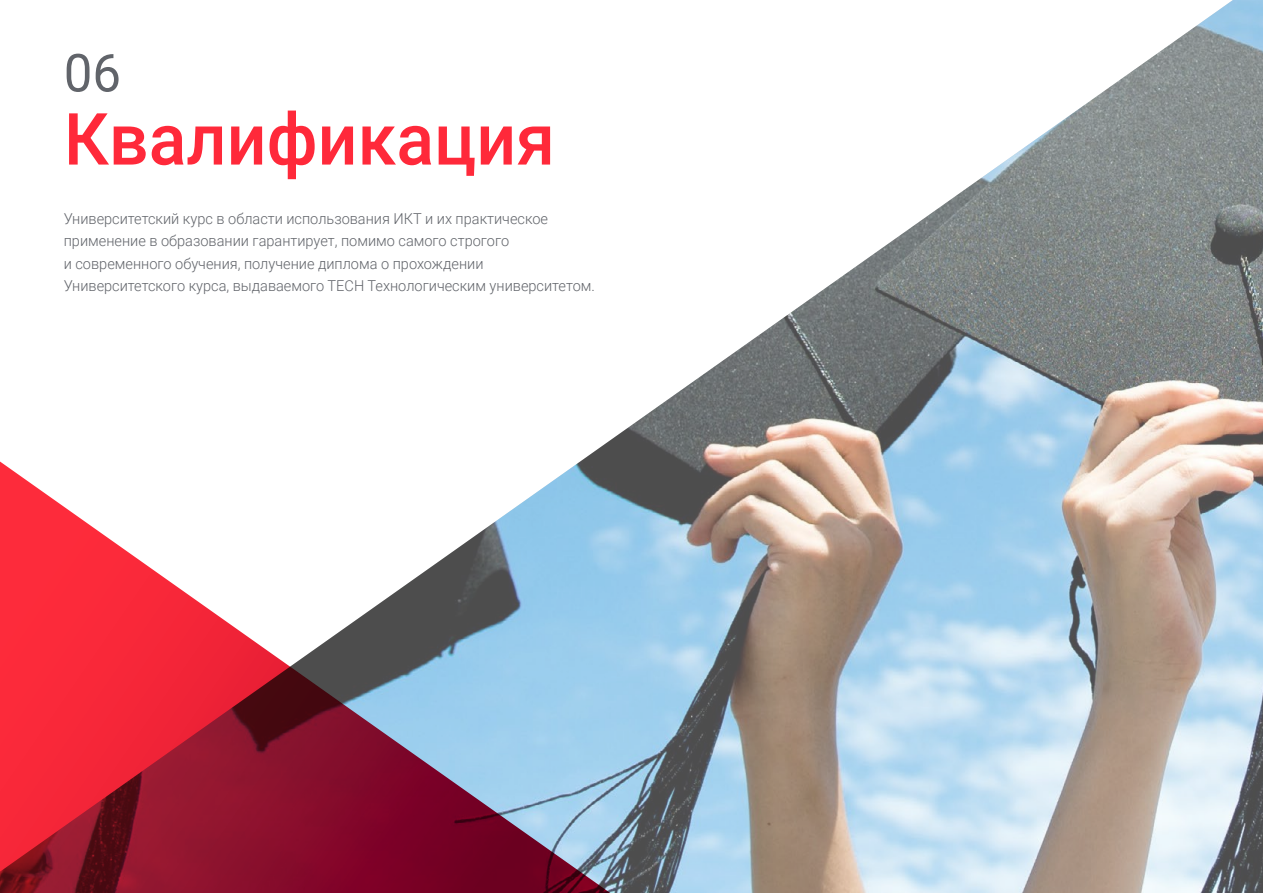
<style>
.page{position:relative;width:1263px;height:893px;background:#fff}
.page>*{position:absolute;margin:0;border:0;box-sizing:border-box;transform-origin:0 0}
.t1{font:500 72px "Roboto";color:#ff293a}
.t2{font:52.5px "Roboto";color:#61646a}
.t3{font:300 15px/22.5px "Roboto";color:#61646a}
</style>
<div class="page">
<img style="left:602px;top:0;width:661px;height:893px">
<svg style="left:0;top:446px;width:640px;height:447px"></svg>
<h2 class="t2" style="left:64px;top:36px;width:59px">06</h2>
<h1 class="t1" style="left:64px;top:89px;width:493px">Квалификация</h1>
<p class="t3" style="left:64px;top:207px;width:533px">Университетский курс в области использования ИКТ и их практическое применение в образовании гарантирует, помимо самого строгого<br>и современного обучения, получение диплома о прохождении Университетского курса, выдаваемого TECH Технологическим университетом.</p>
</div>
